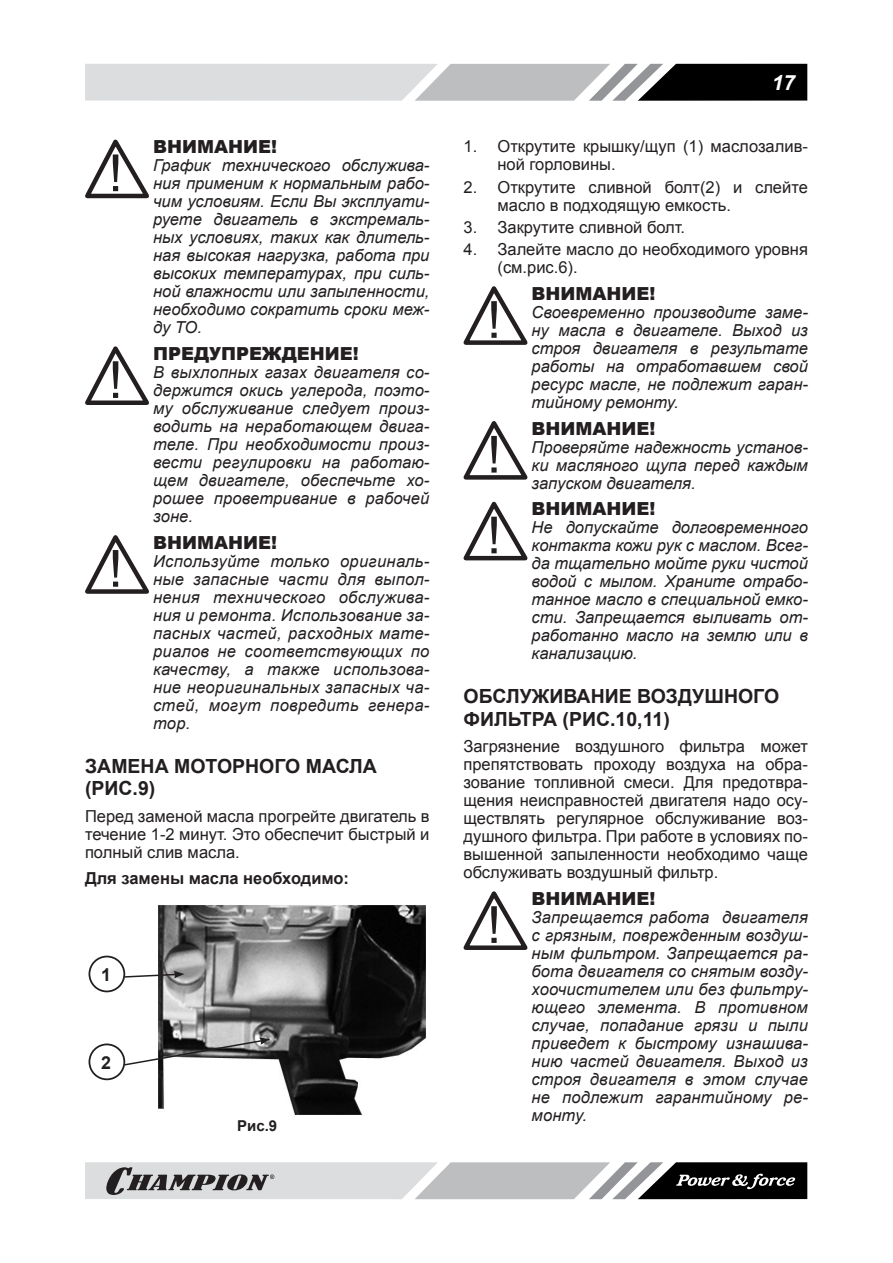
<style>
.page{position:relative;width:893px;height:1263px;background:#fff}
.page>*{position:absolute;margin:0;border:0;box-sizing:border-box;transform-origin:0 0}
.t1{font:italic 700 21px "Arial";color:#fff}
.t2{font:700 19.5px/22.5px "Arial";color:#231f20}
.t3{font:900 18px "Arial";color:#231f20}
.t4{font:700 17.85px "Arial";color:#231f20}
.t5{font:italic 16.5px/18px "Arial";color:#231f20;text-align:justify}
.t6{font:16.5px/18px "Arial";color:#231f20}
.t7{font:700 16.5px "Arial";color:#231f20}
.t8{font:700 15px "Arial";color:#231f20}
</style>
<div class="page">
<svg style="left:85px;top:64px;width:722px;height:37px;background:#a8a9aa"></svg>
<svg style="left:85px;top:1162px;width:722px;height:37px;background:#a1a2a3"></svg>
<svg style="left:85px;top:139px;width:64px;height:60px"></svg>
<svg style="left:85px;top:346px;width:64px;height:59px"></svg>
<svg style="left:85px;top:535px;width:64px;height:59px"></svg>
<img style="left:158px;top:905px;width:268px;height:210px">
<div style="left:89px;top:956px;width:36px;height:36px;border:2px solid #231f20;border-radius:50%"></div>
<div style="left:89px;top:1043px;width:36px;height:37px;border:2px solid #231f20;border-radius:50%"></div>
<svg style="left:123px;top:971px;width:61px;height:7px"></svg>
<svg style="left:123px;top:1037px;width:147px;height:29px"></svg>
<svg style="left:463px;top:286px;width:65px;height:59px"></svg>
<svg style="left:463px;top:421px;width:65px;height:59px"></svg>
<svg style="left:463px;top:501px;width:65px;height:60px"></svg>
<svg style="left:463px;top:891px;width:65px;height:59px"></svg>
<p class="t3" style="left:153px;top:134px;width:125px">ВНИМАНИЕ!</p>
<p class="t5" style="left:153px;top:157px;width:278px">График технического обслужива&shy;ния применим к нормальным рабо&shy;чим условиям. Если Вы эксплуати&shy;руете двигатель в экстремаль&shy;ных условиях, таких как длитель&shy;ная высокая нагрузка, работа при высоких температурах, при силь&shy;ной влажности или запыленности, необходимо сократить сроки меж&shy;ду ТО.</p>
<p class="t3" style="left:153px;top:340px;width:207px">ПРЕДУПРЕЖДЕНИЕ!</p>
<p class="t5" style="left:153px;top:363px;width:278px">В выхлопных газах двигателя со&shy;держится окись углерода, поэто&shy;му обслуживание следует произ&shy;водить на неработающем двига&shy;теле. При необходимости произ&shy;вести регулировки на работаю&shy;щем двигателе, обеспечьте хо&shy;рошее проветривание в рабочей зоне.</p>
<p class="t3" style="left:153px;top:529px;width:125px">ВНИМАНИЕ!</p>
<p class="t5" style="left:153px;top:552px;width:278px">Используйте только оригиналь&shy;ные запасные части для выпол&shy;нения технического обслужива&shy;ния и ремонта. Использование за&shy;пасных частей, расходных мате&shy;риалов не соответствующих по качеству, а также использова&shy;ние неоригинальных запасных ча&shy;стей, могут повредить генера&shy;тор.</p>
<p class="t2" style="left:85px;top:755px;width:293px">ЗАМЕНА МОТОРНОГО МАСЛА (РИС.9)</p>
<p class="t6" style="left:85px;top:807px;width:346px;text-align:justify">Перед заменой масла прогрейте двигатель в течение 1-2 минут. Это обеспечит быстрый и полный слив масла.</p>
<p class="t7" style="left:85px;top:867px;width:266px">Для замены масла необходимо:</p>
<p class="t4" style="left:101px;top:964px;width:11px">1</p>
<p class="t4" style="left:101px;top:1052px;width:11px">2</p>
<p class="t8" style="left:237px;top:1116px;width:42px">Рис.9</p>
<p class="t1" style="left:772px;top:70px;width:25px">17</p>
<p class="t6" style="left:497px;top:138px;width:312px;text-indent:-34px">1. Открутите крышку/щуп (1) маслозалив&shy;ной горловины.</p>
<p class="t6" style="left:497px;top:178px;width:312px;text-indent:-34px">2. Открутите сливной болт(2) и слейте масло в подходящую емкость.</p>
<p class="t6" style="left:463px;top:218px;width:223px">3. Закрутите сливной болт.</p>
<p class="t6" style="left:497px;top:240px;width:312px;text-indent:-34px">4. Залейте масло до необходимого уровня (см.рис.6).</p>
<p class="t3" style="left:531px;top:280px;width:125px">ВНИМАНИЕ!</p>
<p class="t5" style="left:531px;top:303px;width:278px">Своевременно производите заме&shy;ну масла в двигателе. Выход из строя двигателя в результате работы на отработавшем свой ресурс масле, не подлежит гаран&shy;тийному ремонту.</p>
<p class="t3" style="left:531px;top:415px;width:125px">ВНИМАНИЕ!</p>
<p class="t5" style="left:531px;top:438px;width:278px">Проверяйте надежность установ&shy;ки масляного щупа перед каждым запуском двигателя.</p>
<p class="t3" style="left:531px;top:496px;width:125px">ВНИМАНИЕ!</p>
<p class="t5" style="left:531px;top:519px;width:278px">Не допускайте долговременного контакта кожи рук с маслом. Всег&shy;да тщательно мойте руки чистой водой с мылом. Храните отрабо&shy;танное масло в специальной емко&shy;сти. Запрещается выливать от&shy;работанно масло на землю или в канализацию.</p>
<p class="t2" style="left:463px;top:686px;width:317px">ОБСЛУЖИВАНИЕ ВОЗДУШНОГО<br>ФИЛЬТРА (РИС.10,11)</p>
<p class="t6" style="left:463px;top:737px;width:346px;text-align:justify">Загрязнение воздушного фильтра может препятствовать проходу воздуха на обра&shy;зование топливной смеси. Для предотвра&shy;щения неисправностей двигателя надо осу&shy;ществлять регулярное обслуживание воз&shy;душного фильтра. При работе в условиях по&shy;вышенной запыленности необходимо чаще обслуживать воздушный фильтр.</p>
<p class="t3" style="left:531px;top:885px;width:125px">ВНИМАНИЕ!</p>
<p class="t5" style="left:531px;top:908px;width:278px">Запрещается работа двигателя с грязным, поврежденным воздуш&shy;ным фильтром. Запрещается ра&shy;бота двигателя со снятым возду&shy;хоочистителем или без фильтру&shy;ющего элемента. В противном случае, попадание грязи и пыли приведет к быстрому изнашива&shy;нию частей двигателя. Выход из строя двигателя в этом случае не подлежит гарантийному ре&shy;монту.</p>
</div>
